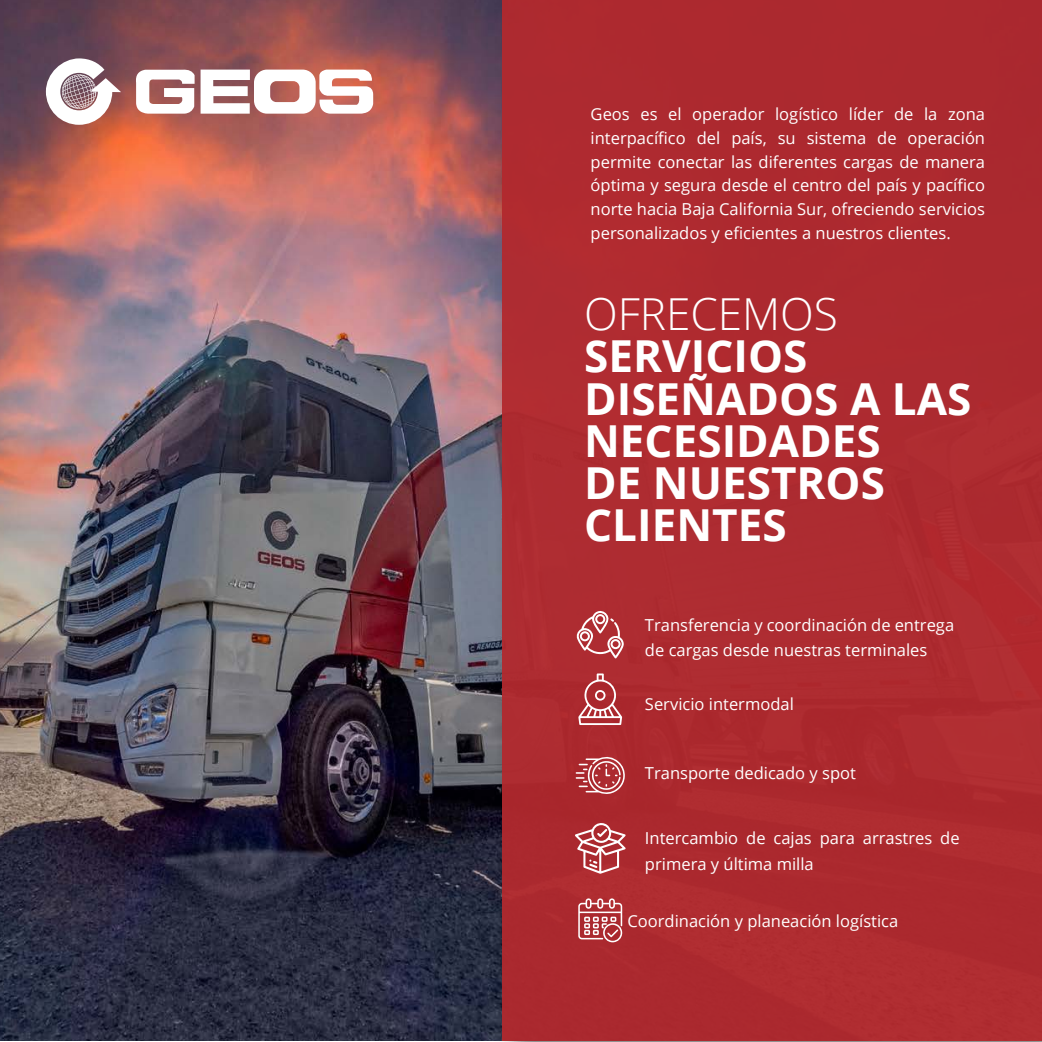
<style>
.page{position:relative;width:1042px;height:1042px;background:#fff}
.page>*{position:absolute;margin:0;border:0;box-sizing:border-box;transform-origin:0 0}
.t1{font:700 44.1px/42.2px "Open Sans";color:#fff}
.t2{font:300 44.1px "Open Sans";color:#fff}
.t3{font:16.45px/23.8px "Open Sans";color:#fff}
</style>
<div class="page">
<img style="left:0;top:0;width:487px;height:1041px">
<img style="left:487px;top:0;width:555px;height:1042px">
<div style="left:502px;top:0;width:540px;height:1041px;background:#b2292e"></div>
<svg style="left:578px;top:898px;width:44px;height:44px"></svg>
<svg style="left:575px;top:756px;width:50px;height:38px"></svg>
<svg style="left:575px;top:823px;width:51px;height:51px"></svg>
<svg style="left:578px;top:673px;width:44px;height:52px"></svg>
<svg style="left:576px;top:611px;width:48px;height:47px"></svg>
<svg style="left:46px;top:58px;width:75px;height:67px"></svg>
<svg style="left:135px;top:69px;width:60px;height:45px"></svg>
<svg style="left:201px;top:70px;width:172px;height:44px"></svg>
<p class="t3" style="left:591px;top:101px;width:396px;text-align:justify">Geos es el operador logístico líder de la zona interpacífico del país, su sistema de operación permite conectar las diferentes cargas de manera óptima y segura desde el centro del país y pacífico norte hacia Baja California Sur, ofreciendo servicios personalizados y eficientes a nuestros clientes.</p>
<h1 class="t2" style="left:584px;top:284px;width:255px">OFRECEMOS</h1>
<h1 class="t1" style="left:584px;top:334px;width:389px">SERVICIOS<br>DISEÑADOS A LAS<br>NECESIDADES<br>DE NUESTROS<br>CLIENTES</h1>
<p class="t3" style="left:645px;top:611px;width:311px;line-height:25.7px">Transferencia y coordinación de entrega de cargas desde nuestras terminales</p>
<p class="t3" style="left:645px;top:692px;width:150px">Servicio intermodal</p>
<p class="t3" style="left:645px;top:761px;width:212px">Transporte dedicado y spot</p>
<p class="t3" style="left:645px;top:824px;width:316px;line-height:25.7px">Intercambio de cajas para arrastres de primera y última milla</p>
<p class="t3" style="left:627px;top:909px;width:272px">Coordinación y planeación logística</p>
</div>
